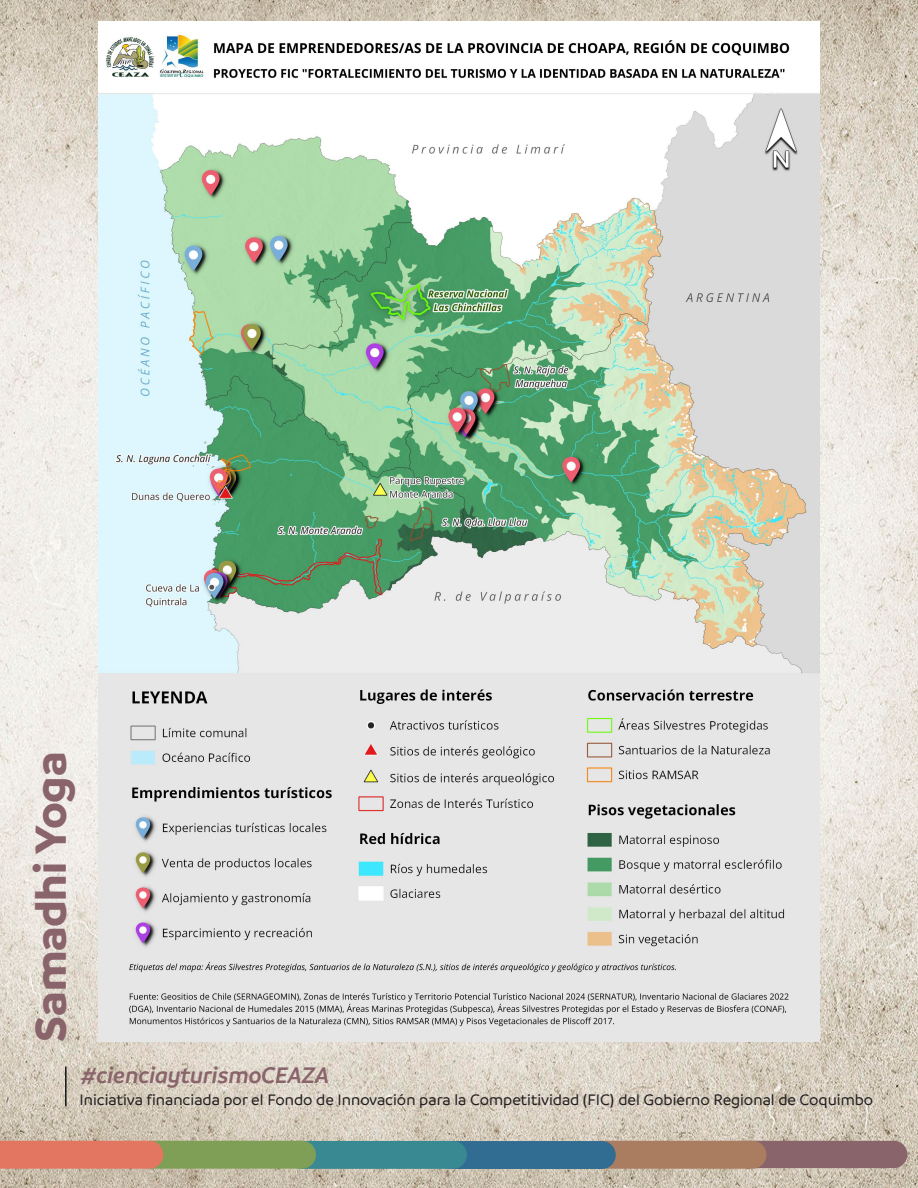
<style>
.page{position:relative;width:918px;height:1188px;background:#fff}
.page>*{position:absolute;margin:0;border:0;box-sizing:border-box;transform-origin:0 0}
.t1{font:700 46.5px "Branding";color:#8a646b}
.t2{font:italic 600 24.3px "Branding";color:#8a646b}
.t3{font:500 16.35px "Branding";color:#231f20}
</style>
<div class="page">
<img style="left:0;top:0;width:918px;height:1188px">
<div style="left:732px;top:1141px;width:175px;height:27px;background:#8a646b;border-radius:14px"></div>
<div style="left:587px;top:1141px;width:179px;height:28px;background:#aa7d60;border-radius:14px"></div>
<div style="left:437px;top:1141px;width:179px;height:28px;background:#316c92;border-radius:14px"></div>
<div style="left:288px;top:1141px;width:179px;height:28px;background:#398992;border-radius:14px"></div>
<div style="left:137px;top:1141px;width:179px;height:28px;background:#7e9f55;border-radius:14px"></div>
<div style="left:0;top:1141px;width:163px;height:28px;background:#e37660"></div>
<hr style="left:65px;top:1067px;width:2px;height:39px;background:#111416">
<img style="left:98px;top:21px;width:722px;height:1021px">
<h1 class="t1" style="left:24px;top:1042px;width:291px;rotate:-90deg">Samadhi Yoga</h1>
<h2 class="t2" style="left:81px;top:1062px;width:250px">#cienciayturismoCEAZA</h2>
<p class="t3" style="left:80px;top:1091px;width:795px">Iniciativa financiada por el Fondo de Innovación para la Competitividad (FIC) del Gobierno Regional de Coquimbo</p>
</div>
